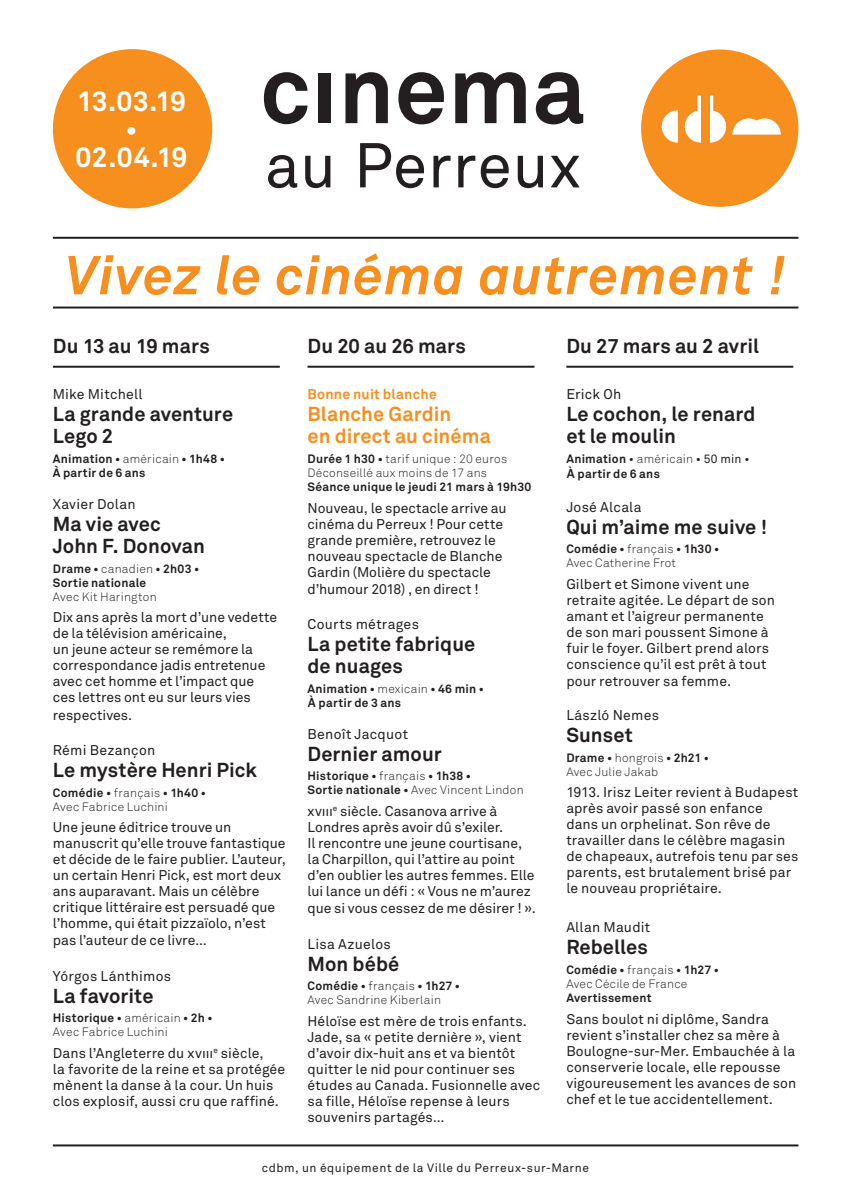
<style>
.page{position:relative;width:851px;height:1191px;background:#fff}
.page>*{position:absolute;margin:0;border:0;box-sizing:border-box;transform-origin:0 0}
.t1{font:italic 700 54px "Akkurat";letter-spacing:.015em;color:#f68f1e}
.t2{font:700 28px/28px "Akkurat";letter-spacing:-.01em;color:#fff;text-align:center}
._2_titre{font:700 20px/22px "Akkurat";letter-spacing:.005em;color:#231f20}
._2_titre-2{font:700 20px/22px "Akkurat";letter-spacing:.005em;color:#f68f1e}
._1_Réalisateur{font:14px/16px "Akkurat";letter-spacing:.01em;color:#231f20}
._4_texte_courant{font:14px/16.2px "Akkurat";color:#231f20}
._1_Réalisateur-2{font:700 14px "Akkurat";letter-spacing:.02em;color:#f68f1e}
._3_Mention{font:300 12px/14px "Akkurat Std";letter-spacing:.02em;color:#231f20}
._3_Mention-2{font:700 12px/14px "Akkurat";letter-spacing:.02em;color:#231f20}
.t3{font:12px "Akkurat";letter-spacing:.045em;color:#231f20}
._1_Réalisateur-3{font:700 12px/14.4px "Akkurat Std";letter-spacing:.02em;color:#231f20}
.s1{font-family:"Akkurat Std";font-weight:300}
.s2{font-family:"Akkurat";font-weight:700}
.s3{font-weight:700}
.s4{font-family:"Bau Pro";font-weight:500}
.s5{font-family:"Akkurat Std"}
.s6{font-family:"Akkurat"}
.s7{font-family:"Akkurat";font-weight:400}
.s8{font-weight:300}
</style>
<div class="page">
<hr style="left:53px;top:1144px;width:745px;height:2px;background:#231f20">
<hr style="left:53px;top:366px;width:227px;height:2px;background:#231f20">
<hr style="left:566px;top:366px;width:227px;height:2px;background:#231f20">
<hr style="left:307px;top:366px;width:227px;height:2px;background:#231f20">
<hr style="left:53px;top:237px;width:745px;height:2px;background:#231f20">
<hr style="left:53px;top:306px;width:745px;height:2px;background:#231f20">
<svg style="left:268px;top:143px;width:311px;height:45px"></svg>
<svg style="left:264px;top:72px;width:43px;height:52px"></svg>
<div style="left:318px;top:73px;width:12px;height:50px;background:#231f20"></div>
<svg style="left:345px;top:72px;width:43px;height:51px"></svg>
<svg style="left:398px;top:72px;width:46px;height:52px"></svg>
<svg style="left:455px;top:72px;width:70px;height:51px"></svg>
<svg style="left:535px;top:72px;width:48px;height:52px"></svg>
<div style="left:641px;top:50px;width:157px;height:157px;background:#f68f1e;border-radius:50%"></div>
<svg style="left:684px;top:95px;width:16px;height:48px"></svg>
<svg style="left:710px;top:95px;width:16px;height:48px"></svg>
<svg style="left:661px;top:110px;width:16px;height:33px"></svg>
<svg style="left:732px;top:118px;width:48px;height:17px"></svg>
<div style="left:54px;top:50px;width:157px;height:157px;background:#f68f1e;border-radius:50%"></div>
<p class="t2" style="left:76px;top:87px;width:113px">13.03.19 •<br>02.04.19</p>
<p class="t1" style="left:65px;top:241px;width:721px">Vivez le cinéma autrement !</p>
<p class="_2_titre" style="left:53px;top:335px;width:158px">Du 13 au 19 mars</p>
<p class="_1_Réalisateur" style="left:53px;top:386px;width:91px">Mike Mitchell</p>
<p class="_2_titre" style="left:53px;top:403px;width:182px">La grande aventure<br>Lego 2</p>
<p class="_3_Mention-2" style="left:53px;top:451px;width:173px">Animation • <span class="s1">américain</span> • 1h48 •<br>À partir de 6 ans</p>
<p class="_1_Réalisateur" style="left:53px;top:496px;width:84px">Xavier Dolan</p>
<p class="_2_titre" style="left:53px;top:513px;width:153px">Ma vie avec<br>John F. Donovan</p>
<p class="_3_Mention" style="left:53px;top:562px;width:148px"><span class="s2">Drame •</span> canadien <span class="s2">• 2h03 •<br></span><span class="s3">Sortie nationale<br></span>Avec Kit Harington</p>
<p class="_4_texte_courant" style="left:53px;top:609px;width:226px">Dix ans après la mort d’une vedette de la télévision américaine,<br>un jeune acteur se remémore la correspondance jadis entretenue avec cet homme et l’impact que ces lettres ont eu sur leurs vies respectives.</p>
<p class="_1_Réalisateur" style="left:53px;top:742px;width:104px">Rémi Bezançon</p>
<p class="_2_titre" style="left:53px;top:758px;width:206px">Le mystère Henri Pick</p>
<p class="_3_Mention" style="left:53px;top:785px;width:155px"><span class="s2">Comédie •</span> français <span class="s2">• 1h40 •<br></span>Avec Fabrice Luchini</p>
<p class="_4_texte_courant" style="left:53px;top:819px;width:234px">Une jeune éditrice trouve un manuscrit qu’elle trouve fantastique et décide de le faire publier. L’auteur, un certain Henri Pick, est mort deux ans auparavant. Mais un célèbre critique littéraire est persuadé que l’homme, qui était pizzaïolo, n’est pas l’auteur de ce livre…</p>
<p class="_1_Réalisateur" style="left:53px;top:967px;width:120px">Yórgos Lánthimos</p>
<p class="_2_titre" style="left:53px;top:984px;width:102px">La favorite</p>
<p class="_3_Mention" style="left:53px;top:1011px;width:161px"><span class="s2">Historique •</span> américain <span class="s2">• 2h •<br></span>Avec Fabrice Luchini</p>
<p class="_1_Réalisateur" style="left:53px;top:1045px;width:234px">Dans l’Angleterre du xvııı<sup>e</sup> siècle,<br>la favorite de la reine et sa protégée mènent la danse à la cour. Un huis clos explosif, aussi cru que raffiné.</p>
<p class="_2_titre" style="left:307px;top:335px;width:160px">Du 20 au 26 mars</p>
<p class="_1_Réalisateur-2" style="left:307px;top:385px;width:131px">Bonne nuit blanche</p>
<p class="_2_titre-2" style="left:307px;top:403px;width:185px">Blanche Gardin<br>en direct au cinéma</p>
<p class="_3_Mention" style="left:307px;top:452px;width:225px"><span class="s2">Durée 1 h30 •</span> tarif unique : 20 euros<br>Déconseillé aux moins de 17 ans<br><span class="s3">Séance unique le jeudi 21 mars à 19h30</span></p>
<p class="_4_texte_courant" style="left:307px;top:499px;width:201px">Nouveau, le spectacle arrive au cinéma du Perreux ! Pour cette grande première, retrouvez le nouveau spectacle de Blanche<br>Gardin (Molière du spectacle d’humour 2018) , en direct !</p>
<p class="_1_Réalisateur" style="left:307px;top:616px;width:113px">Courts métrages</p>
<p class="_2_titre" style="left:307px;top:633px;width:169px">La petite fabrique de nuages</p>
<p class="_3_Mention-2" style="left:307px;top:681px;width:178px">Animation • <span class="s1">mexicain</span> • 46 min •<br><span class="s4">À</span> <span class="s5">partir de 3 ans</span></p>
<p class="_1_Réalisateur" style="left:307px;top:725px;width:102px">Benoît Jacquot</p>
<p class="_2_titre" style="left:307px;top:742px;width:136px">Dernier amour</p>
<p class="_3_Mention" style="left:307px;top:769px;width:218px"><span class="s2">Historique •</span> français <span class="s2">• 1h38 •<br></span><span class="s3">Sortie nationale</span> <span class="s2">•</span> Avec Vincent Lindon</p>
<p class="_4_texte_courant" style="left:307px;top:803px;width:230px">xvııı<sup>e</sup> siècle. Casanova arrive à Londres après avoir dû s’exiler.<br>Il rencontre une jeune courtisane, la Charpillon, qui l’attire au point d’en oublier les autres femmes. Elle lui lance un défi : « Vous ne m’aurez que si vous cessez de me désirer ! ».</p>
<p class="_1_Réalisateur" style="left:307px;top:935px;width:85px">Lisa Azuelos</p>
<p class="_2_titre" style="left:307px;top:952px;width:93px">Mon bébé</p>
<p class="_3_Mention" style="left:307px;top:979px;width:154px"><span class="s2">Comédie •</span> français <span class="s2">• 1h27 •<br></span>Avec Sandrine Kiberlain</p>
<p class="_1_Réalisateur" style="left:307px;top:1012px;width:234px">Héloïse est mère de trois enfants.<br>Jade, sa « petite dernière », vient d’avoir dix-huit ans et va bientôt quitter le nid pour continuer ses études au Canada. Fusionnelle avec sa fille, Héloïse repense à leurs souvenirs partagés…</p>
<p class="_2_titre" style="left:566px;top:335px;width:194px">Du 27 mars au 2 avril</p>
<p class="_1_Réalisateur" style="left:566px;top:386px;width:56px">Erick Oh</p>
<p class="_2_titre" style="left:566px;top:403px;width:191px">Le cochon, le renard et le moulin</p>
<p class="_1_Réalisateur-3" style="left:566px;top:452px;width:185px"><span class="s6">Animation</span> <span class="s7">•</span> <span class="s8">américain</span> <span class="s7">• 50 min •<br></span><span class="s4">À</span> partir de 6 ans</p>
<p class="_1_Réalisateur" style="left:566px;top:498px;width:77px">José Alcala</p>
<p class="_2_titre" style="left:566px;top:515px;width:202px">Qui m’aime me suive !</p>
<p class="_3_Mention" style="left:566px;top:542px;width:154px"><span class="s2">Comédie •</span> français <span class="s2">• 1h30 •<br></span>Avec Catherine Frot</p>
<p class="_1_Réalisateur" style="left:566px;top:576px;width:210px">Gilbert et Simone vivent une retraite agitée. Le départ de son amant et l’aigreur permanente de son mari poussent Simone à fuir le foyer. Gilbert prend alors conscience qu’il est prêt à tout pour retrouver sa femme.</p>
<p class="_1_Réalisateur" style="left:566px;top:707px;width:94px">László Nemes</p>
<p class="_2_titre" style="left:566px;top:723px;width:68px">Sunset</p>
<p class="_3_Mention" style="left:566px;top:750px;width:144px"><span class="s2">Drame •</span> hongrois <span class="s2">• 2h21 •<br></span>Avec Julie Jakab</p>
<p class="_1_Réalisateur" style="left:566px;top:784px;width:233px">1913. Irisz Leiter revient à Budapest après avoir passé son enfance<br>dans un orphelinat. Son rêve de travailler dans le célèbre magasin de chapeaux, autrefois tenu par ses parents, est brutalement brisé par le nouveau propriétaire.</p>
<p class="_1_Réalisateur" style="left:566px;top:919px;width:85px">Allan Maudit</p>
<p class="_2_titre" style="left:566px;top:936px;width:83px">Rebelles</p>
<p class="_3_Mention-2" style="left:566px;top:962px;width:154px">Comédie • <span class="s1">français</span> • 1h27 •<br><span class="s1">Avec Cécile de France<br></span>Avertissement</p>
<p class="_1_Réalisateur" style="left:566px;top:1010px;width:231px">Sans boulot ni diplôme, Sandra revient s’installer chez sa mère à Boulogne-sur-Mer. Embauchée à la conserverie locale, elle repousse vigoureusement les avances de son chef et le tue accidentellement.</p>
<p class="t3" style="left:262px;top:1159px;width:329px">cdbm, un équipement de la Ville du Perreux-sur-Marne</p>
</div>
